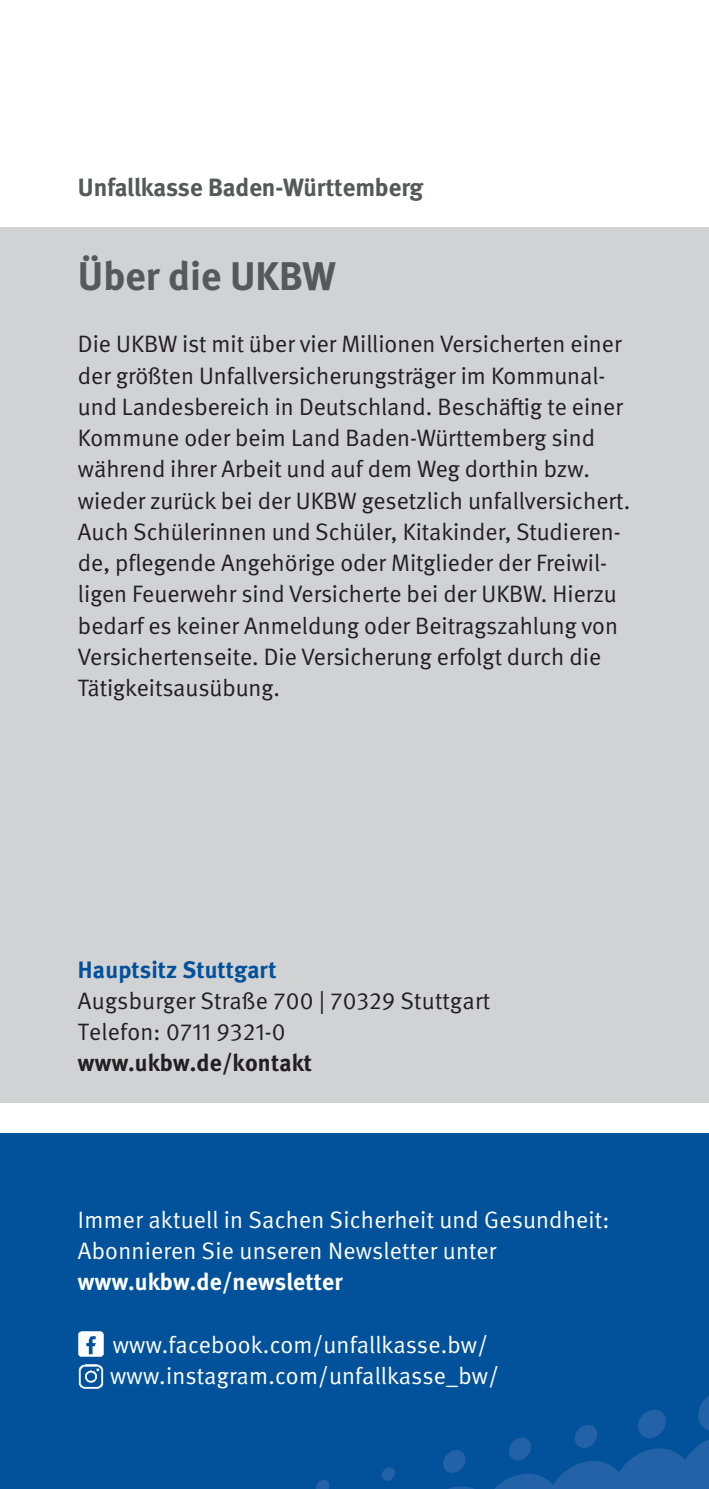
<style>
.page{position:relative;width:709px;height:1489px;background:#fff}
.page>*{position:absolute;margin:0;border:0;box-sizing:border-box;transform-origin:0 0}
.t1{font:700 40px "DGUV Meta";color:#57585a}
.t2{font:700 25px "DGUV Meta";letter-spacing:-.005em;color:#57585a}
.t3{font:23.75px/31.2px "DGUV Meta";color:#231f20}
.t4{font:23.75px/31.2px "DGUV Meta";letter-spacing:.01em;color:#fff}
.t5{font:700 23.75px "DGUV Meta";letter-spacing:.01em;color:#fff}
.t6{font:700 23.75px "DGUV Meta";letter-spacing:.01em;color:#231f20}
.t7{font:700 23.75px "DGUV Meta";letter-spacing:.01em;color:#01519b}
</style>
<div class="page">
<div style="left:0;top:227px;width:709px;height:875px;background:#d1d2d4"></div>
<div style="left:0;top:1133px;width:709px;height:355px;background:#01519b"></div>
<svg style="left:443px;top:1396px;width:266px;height:92px"></svg>
<svg style="left:382px;top:1467px;width:13px;height:13px"></svg>
<svg style="left:316px;top:1480px;width:13px;height:8px"></svg>
<img style="left:78px;top:1331px;width:26px;height:26px">
<img style="left:78px;top:1364px;width:26px;height:24px">
<p class="t2" style="left:78px;top:172px;width:347px">Unfallkasse Baden-Württemberg</p>
<h1 class="t1" style="left:78px;top:252px;width:259px">Über die UKBW</h1>
<p class="t3" style="left:78px;top:329px;width:554px">Die UKBW ist mit über vier Millionen Versicherten einer der größten Unfallversicherungsträger im Kommunal&shy;und Landesbereich in Deutschland. Beschäft ig te einer Kommune oder beim Land Baden-Württemberg sind während ihrer Arbeit und auf dem Weg dorthin bzw. wieder zurück bei der UKBW gesetzlich unfallversichert.<br>Auch Schülerinnen und Schüler, Kitakinder, Studieren&shy;de, pflegende Angehörige oder Mitglieder der Freiwil&shy;ligen Feuerwehr sind Versicherte bei der UKBW. Hierzu bedarf es keiner Anmeldung oder Beitragszahlung von Versichertenseite. Die Versicherung erfolgt durch die Tätigkeitsausübung.</p>
<p class="t7" style="left:78px;top:955px;width:200px">Hauptsitz Stuttgart</p>
<p class="t3" style="left:78px;top:986px;width:413px">Augsburger Straße 700 | 70329 Stuttgart<br>Telefon: 0711 9321-0</p>
<p class="t6" style="left:78px;top:1049px;width:235px">www.ukbw.de/kontakt</p>
<p class="t4" style="left:78px;top:1204px;width:533px">Immer aktuell in Sachen Sicherheit und Gesundheit:<br>Abonnieren Sie unseren Newsletter unter</p>
<p class="t5" style="left:78px;top:1267px;width:266px">www.ukbw.de/newsletter</p>
<p class="t4" style="left:110px;top:1329px;width:390px">www.facebook.com/unfallkasse.bw/ www.instagram.com/unfallkasse_bw/</p>
</div>
